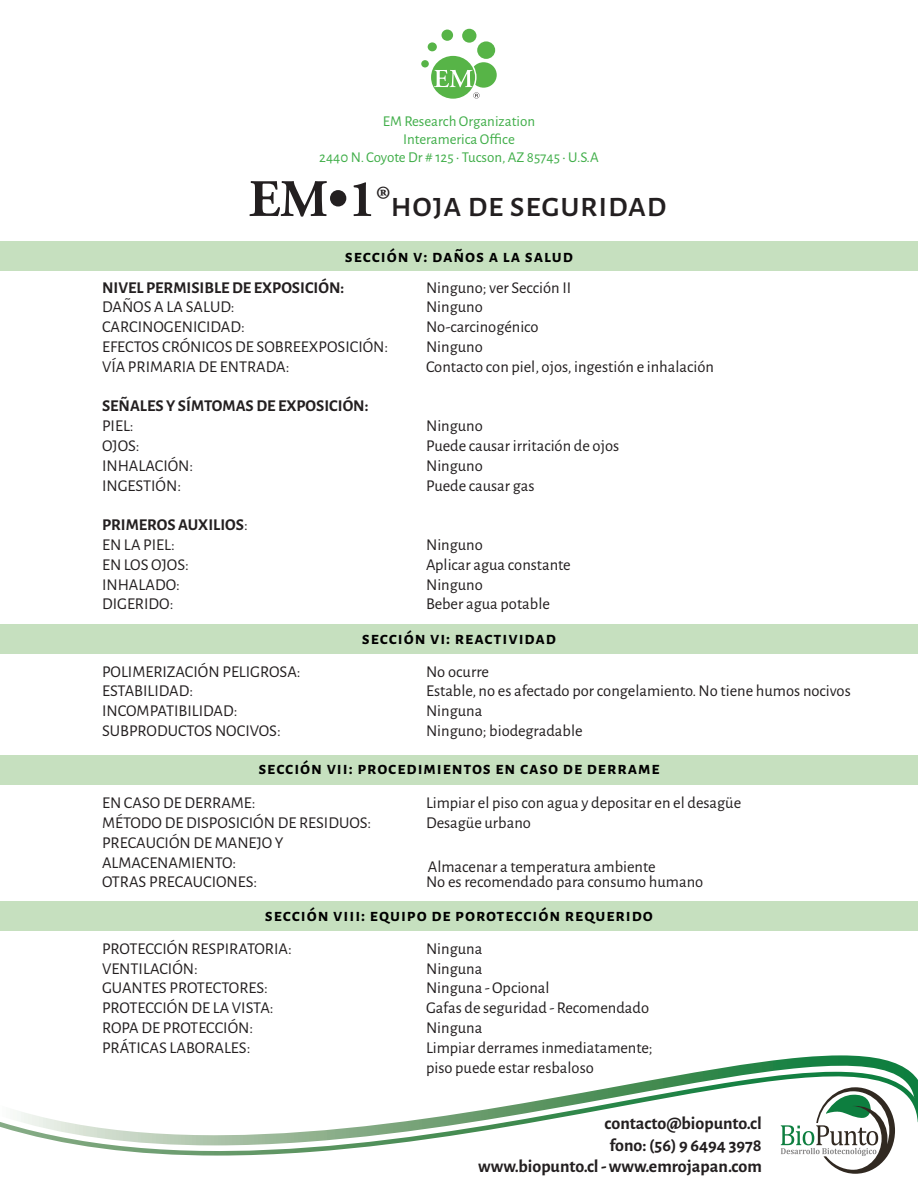
<style>
.page{position:relative;width:918px;height:1188px;background:#fff}
.page>*{position:absolute;margin:0;border:0;box-sizing:border-box;transform-origin:0 0}
.t1{font:500 36px "Alegreya Sans SC";color:#231f20}
.t2{font:700 18px "Alegreya Sans SC";letter-spacing:.05em;color:#000}
.t3{font:700 18px/21.6px "Alegreya Sans";color:#231f20;text-align:right}
.t4{font:16.5px/19.8px "Alegreya Sans";color:#231f20}
.t5{font:700 16.5px/19.8px "Alegreya Sans";color:#231f20}
.t6{font:15px/18px "Alegreya Sans";color:#40ae49;text-align:center}
.s1{font-family:"Adobe Garamond Pro";font-weight:700;font-size:52.5px}
.s2{font-family:"Adobe Garamond Pro";font-weight:700;font-size:43.5px}
.s3{font-weight:400}
</style>
<div class="page">
<svg style="left:769px;top:1055px;width:120px;height:6px"></svg>
<svg style="left:0;top:1061px;width:918px;height:95px"></svg>
<svg style="left:781px;top:1087px;width:114px;height:87px"></svg>
<div style="left:0;top:242px;width:918px;height:29px;background:#c6e0bf"></div>
<div style="left:0;top:624px;width:918px;height:30px;background:#c6e0bf"></div>
<div style="left:0;top:755px;width:918px;height:30px;background:#c6e0bf"></div>
<div style="left:0;top:901px;width:918px;height:30px;background:#c6e0bf"></div>
<div style="left:441px;top:30px;width:12px;height:11px;background:#57b447;border-radius:50%"></div>
<div style="left:462px;top:29px;width:14px;height:14px;background:#57b447;border-radius:50%"></div>
<div style="left:477px;top:41px;width:18px;height:18px;background:#57b447;border-radius:50%"></div>
<div style="left:428px;top:42px;width:9px;height:9px;background:#57b447;border-radius:50%"></div>
<div style="left:421px;top:60px;width:8px;height:7px;background:#57b447;border-radius:50%"></div>
<svg style="left:431px;top:56px;width:66px;height:43px"></svg>
<p class="t6" style="left:319px;top:111px;width:281px">EM Research Organization<br>Interamerica Office<br>2440 N. Coyote Dr # 125 • Tucson, AZ 85745 • U.S.A</p>
<h1 class="t1" style="left:249px;top:179px;width:419px"><span class="s1">EM•1</span><span class="s2">®</span>hoja de seguridad</h1>
<p class="t2" style="left:345px;top:243px;width:230px">sección v: daños a la salud</p>
<p class="t5" style="left:102px;top:276px;width:244px">NIVEL PERMISIBLE DE EXPOSICIÓN:</p>
<p class="t4" style="left:426px;top:277px;width:147px">Ninguno; ver Sección II</p>
<p class="t4" style="left:102px;top:296px;width:134px">DAÑOS A LA SALUD:</p>
<p class="t4" style="left:426px;top:296px;width:58px">Ninguno</p>
<p class="t4" style="left:102px;top:316px;width:144px">CARCINOGENICIDAD:</p>
<p class="t4" style="left:426px;top:316px;width:114px">No-carcinogénico</p>
<p class="t4" style="left:102px;top:336px;width:288px">EFECTOS CRÓNICOS DE SOBREEXPOSICIÓN:</p>
<p class="t4" style="left:426px;top:336px;width:58px">Ninguno</p>
<p class="t4" style="left:102px;top:356px;width:189px">VÍA PRIMARIA DE ENTRADA:</p>
<p class="t4" style="left:426px;top:356px;width:290px">Contacto con piel, ojos, ingestión e inhalación</p>
<p class="t5" style="left:102px;top:395px;width:268px">SEÑALES Y SÍMTOMAS DE EXPOSICIÓN:</p>
<p class="t4" style="left:102px;top:415px;width:33px">PIEL:</p>
<p class="t4" style="left:426px;top:415px;width:58px">Ninguno</p>
<p class="t4" style="left:102px;top:435px;width:39px">OJOS:</p>
<p class="t4" style="left:426px;top:435px;width:195px">Puede causar irritación de ojos</p>
<p class="t4" style="left:102px;top:455px;width:93px">INHALACIÓN:</p>
<p class="t4" style="left:426px;top:455px;width:58px">Ninguno</p>
<p class="t4" style="left:102px;top:475px;width:81px">INGESTIÓN:</p>
<p class="t4" style="left:426px;top:475px;width:110px">Puede causar gas</p>
<p class="t5" style="left:102px;top:514px;width:147px">PRIMEROS AUXILIOS<span class="s3">:<br>EN LA PIEL:</span></p>
<p class="t4" style="left:426px;top:534px;width:58px">Ninguno</p>
<p class="t4" style="left:102px;top:554px;width:88px">EN LOS OJOS:</p>
<p class="t4" style="left:426px;top:554px;width:146px">Aplicar agua constante</p>
<p class="t4" style="left:102px;top:574px;width:79px">INHALADO:</p>
<p class="t4" style="left:426px;top:574px;width:58px">Ninguno</p>
<p class="t4" style="left:102px;top:593px;width:73px">DIGERIDO:</p>
<p class="t4" style="left:426px;top:593px;width:125px">Beber agua potable</p>
<p class="t2" style="left:362px;top:625px;width:196px">sección vi: reactividad</p>
<p class="t4" style="left:102px;top:661px;width:200px">POLIMERIZACIÓN PELIGROSA:</p>
<p class="t4" style="left:426px;top:661px;width:64px">No ocurre</p>
<p class="t4" style="left:102px;top:680px;width:93px">ESTABILIDAD:</p>
<p class="t4" style="left:426px;top:680px;width:426px">Estable, no es afectado por congelamiento. No tiene humos nocivos</p>
<p class="t4" style="left:102px;top:700px;width:137px">INCOMPATIBILIDAD:</p>
<p class="t4" style="left:426px;top:700px;width:58px">Ninguna</p>
<p class="t4" style="left:102px;top:720px;width:180px">SUBPRODUCTOS NOCIVOS:</p>
<p class="t4" style="left:426px;top:720px;width:158px">Ninguno; biodegradable</p>
<p class="t2" style="left:258px;top:755px;width:403px">sección vii: procedimientos en caso de derrame</p>
<p class="t4" style="left:102px;top:792px;width:155px">EN CASO DE DERRAME:</p>
<p class="t4" style="left:426px;top:792px;width:317px">Limpiar el piso con agua y depositar en el desagüe</p>
<p class="t4" style="left:102px;top:812px;width:271px">MÉTODO DE DISPOSICIÓN DE RESIDUOS:</p>
<p class="t4" style="left:426px;top:812px;width:106px">Desagüe urbano</p>
<p class="t4" style="left:102px;top:832px;width:183px">PRECAUCIÓN DE MANEJO Y<br>ALMACENAMIENTO:<br>OTRAS PRECAUCIONES:</p>
<p class="t4" style="left:428px;top:856px;width:229px">Almacenar a temperatura ambiente</p>
<p class="t4" style="left:426px;top:871px;width:279px">No es recomendado para consumo humano</p>
<p class="t2" style="left:265px;top:902px;width:390px">sección viii: equipo de porotección requerido</p>
<p class="t4" style="left:102px;top:938px;width:191px">PROTECCIÓN RESPIRATORIA:</p>
<p class="t4" style="left:426px;top:938px;width:58px">Ninguna</p>
<p class="t4" style="left:102px;top:958px;width:97px">VENTILACIÓN:</p>
<p class="t4" style="left:426px;top:958px;width:58px">Ninguna</p>
<p class="t4" style="left:102px;top:978px;width:168px">GUANTES PROTECTORES:</p>
<p class="t4" style="left:426px;top:978px;width:125px">Ninguna - Opcional</p>
<p class="t4" style="left:102px;top:997px;width:173px">PROTECCIÓN DE LA VISTA:</p>
<p class="t4" style="left:426px;top:997px;width:225px">Gafas de seguridad - Recomendado</p>
<p class="t4" style="left:102px;top:1017px;width:153px">ROPA DE PROTECCIÓN:</p>
<p class="t4" style="left:426px;top:1017px;width:58px">Ninguna</p>
<p class="t4" style="left:102px;top:1037px;width:150px">PRÁTICAS LABORALES:</p>
<p class="t4" style="left:426px;top:1037px;width:228px">Limpiar derrames inmediatamente; piso puede estar resbaloso</p>
<p class="t3" style="left:478px;top:1111px;width:285px">contacto@biopunto.cl<br>fono: (56) 9 6494 3978<br>www.biopunto.cl - www.emrojapan.com</p>
</div>
